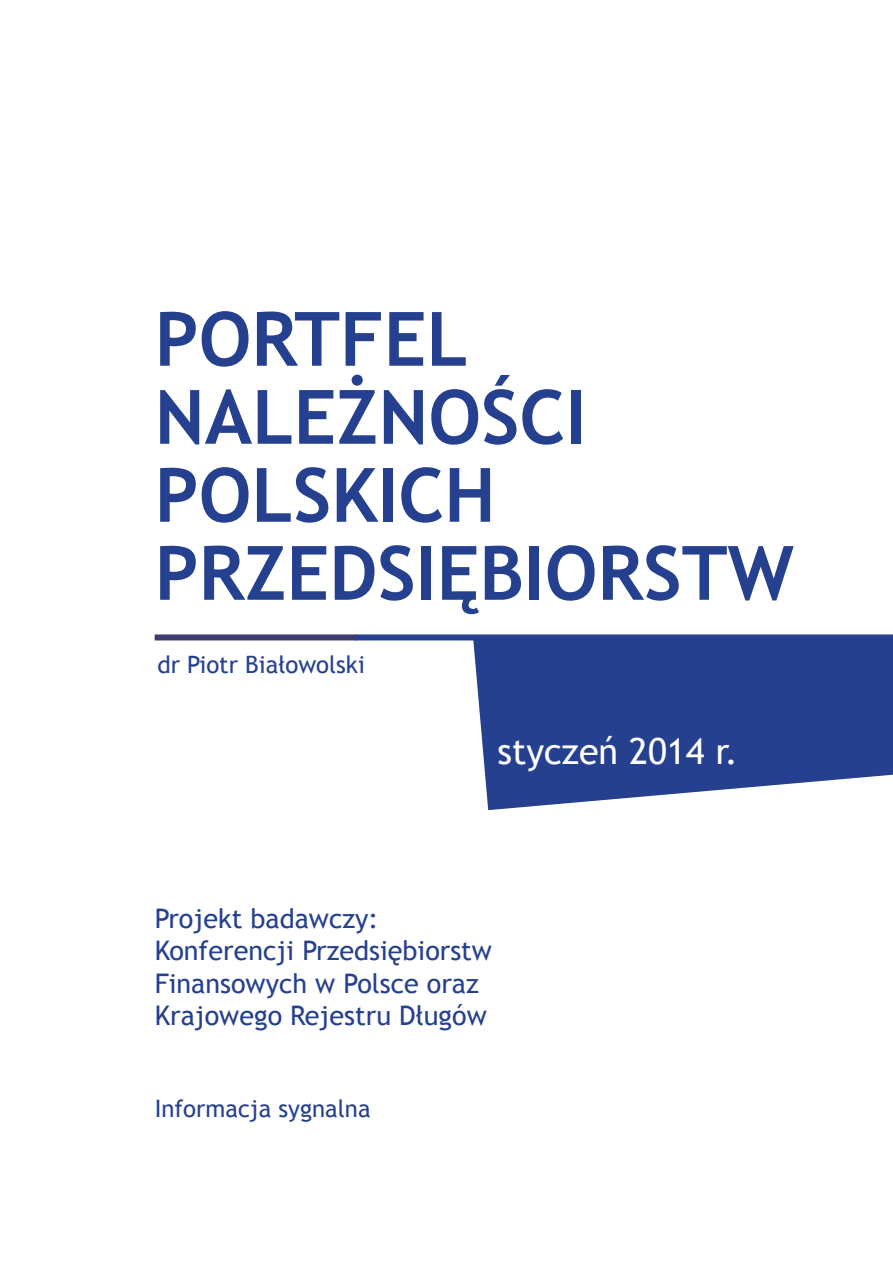
<style>
.page{position:relative;width:893px;height:1263px;background:#fff}
.page>*{position:absolute;margin:0;border:0;box-sizing:border-box;transform-origin:0 0}
.t1{font:700 75px/78px "Trebuchet MS";color:#25408f}
.t2{font:36px "Trebuchet MS";color:#fff}
.t3{font:27px/32.4px "Trebuchet MS";color:#25408f}
.t4{font:24px "Trebuchet MS";color:#25408f}
</style>
<div class="page">
<svg style="left:473px;top:640px;width:420px;height:170px;background:#3e569c"></svg>
<div style="left:155px;top:634px;width:201px;height:6px;background:#3e3c6d"></div>
<div style="left:355px;top:634px;width:538px;height:6px;background:#25408f"></div>
<h1 class="t1" style="left:155px;top:300px;width:641px">PORTFEL<br>NALEŻNOŚCI<br>POLSKICH<br>PRZEDSIĘBIORSTW</h1>
<p class="t4" style="left:157px;top:650px;width:209px">dr Piotr Białowolski</p>
<h2 class="t2" style="left:497px;top:730px;width:242px">styczeń 2014 r.</h2>
<p class="t3" style="left:155px;top:902px;width:339px">Projekt badawczy:<br>Konferencji Przedsiębiorstw<br>Finansowych w Polsce oraz<br>Krajowego Rejestru Długów</p>
<p class="t4" style="left:155px;top:1094px;width:217px">Informacja sygnalna</p>
</div>
